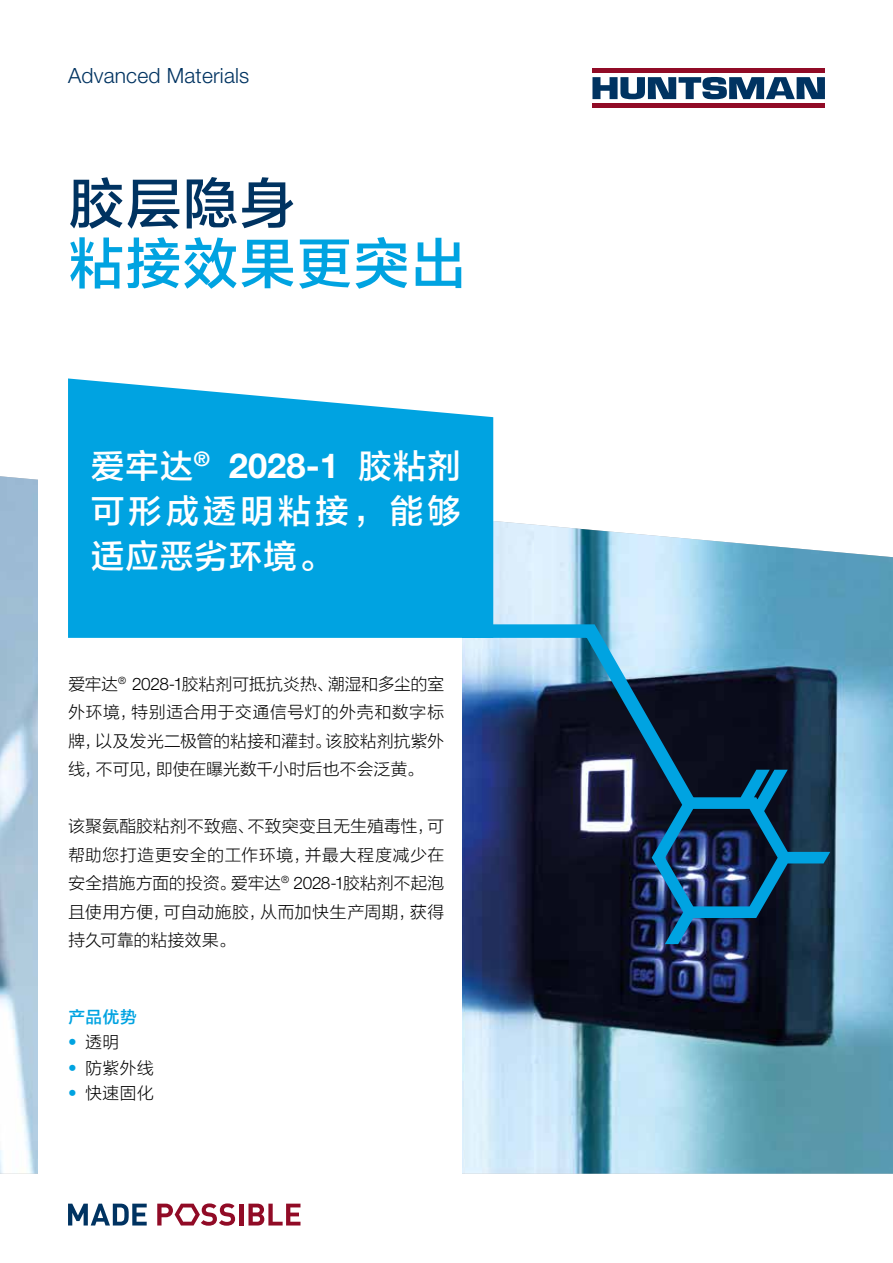
<style>
.page{position:relative;width:893px;height:1263px;background:#fff}
.page>*{position:absolute;margin:0;border:0;box-sizing:border-box;transform-origin:0 0}
.t1{font:57px "FZLTZHJW GB1 0";color:#00a3e1}
.t2{font:57px "FZLTZHJW GB1 0";color:#003361}
.t3{font:34.5px/45px "FZLTZHJW GB1 0";color:#fff;text-align:justify}
.t4{font:300 21px "Helvetica Neue LT Std";letter-spacing:.01em;color:#003361}
.t5{font:17.25px/28.5px "FZLTXHJW GB1 0";letter-spacing:-.015em;color:#000;text-align:justify}
.t6{font:17.25px "FZLTZHJW GB1 0";color:#00a3e1}
.s1{font-family:"Helvetica Neue LT Std";font-weight:700}
.s2{font-family:"Helvetica Neue LT Std";font-weight:300}
.s3{font-family:"Helvetica Neue LT Std";font-weight:300;color:#00a3e1}
</style>
<div class="page">
<img style="left:0;top:476px;width:893px;height:698px">
<svg style="left:652px;top:770px;width:178px;height:174px;background:#174367"></svg>
<svg style="left:461px;top:618px;width:247px;height:205px;background:#446181"></svg>
<div style="left:38px;top:476px;width:423px;height:715px;background:#fff"></div>
<svg style="left:592px;top:77px;width:233px;height:22px"></svg>
<div style="left:592px;top:68px;width:233px;height:5px;background:#910b26"></div>
<hr style="left:592px;top:104px;width:233px;height:4px;background:#910b26">
<svg style="left:68px;top:378px;width:425px;height:260px;background:#13aae3"></svg>
<svg style="left:68px;top:1203px;width:79px;height:22px"></svg>
<hr style="left:239px;top:1203px;width:4px;height:22px;background:#910b26">
<svg style="left:248px;top:1203px;width:52px;height:22px"></svg>
<svg style="left:157px;top:1203px;width:78px;height:23px"></svg>
<p class="t4" style="left:68px;top:63px;width:183px">Advanced Materials</p>
<h1 class="t2" style="left:68px;top:172px;width:230px">胶层隐身</h1>
<h1 class="t1" style="left:68px;top:232px;width:401px">粘接效果更突出</h1>
<h2 class="t3" style="left:90px;top:445px;width:373px">爱牢达<sup>®</sup> <span class="s1">2028-1</span> 胶粘剂可形成透明粘接，能够适应恶劣环境。</h2>
<p class="t5" style="left:68px;top:670px;width:378px">爱牢达<sup>®</sup> <span class="s2">2028-1</span>胶粘剂可抵抗炎热、潮湿和多尘的室外环境，特别适合用于交通信号灯的外壳和数字标牌，以及发光二极管的粘接和灌封。该胶粘剂抗紫外线，不可见，即使在曝光数千小时后也不会泛黄。</p>
<p class="t5" style="left:68px;top:813px;width:378px">该聚氨酯胶粘剂不致癌、不致突变且无生殖毒性，可帮助您打造更安全的工作环境，并最大程度减少在安全措施方面的投资。爱牢达<sup>®</sup> <span class="s2">2028-1</span>胶粘剂不起泡且使用方便，可自动施胶，从而加快生产周期，获得持久可靠的粘接效果。</p>
<p class="t6" style="left:68px;top:1007px;width:70px">产品优势</p>
<p class="t5" style="left:68px;top:1029px;width:53px"><span class="s3">•</span> 透明</p>
<p class="t5" style="left:68px;top:1054px;width:88px"><span class="s3">•</span> 防紫外线</p>
<p class="t5" style="left:68px;top:1080px;width:88px"><span class="s3">•</span> 快速固化</p>
</div>
